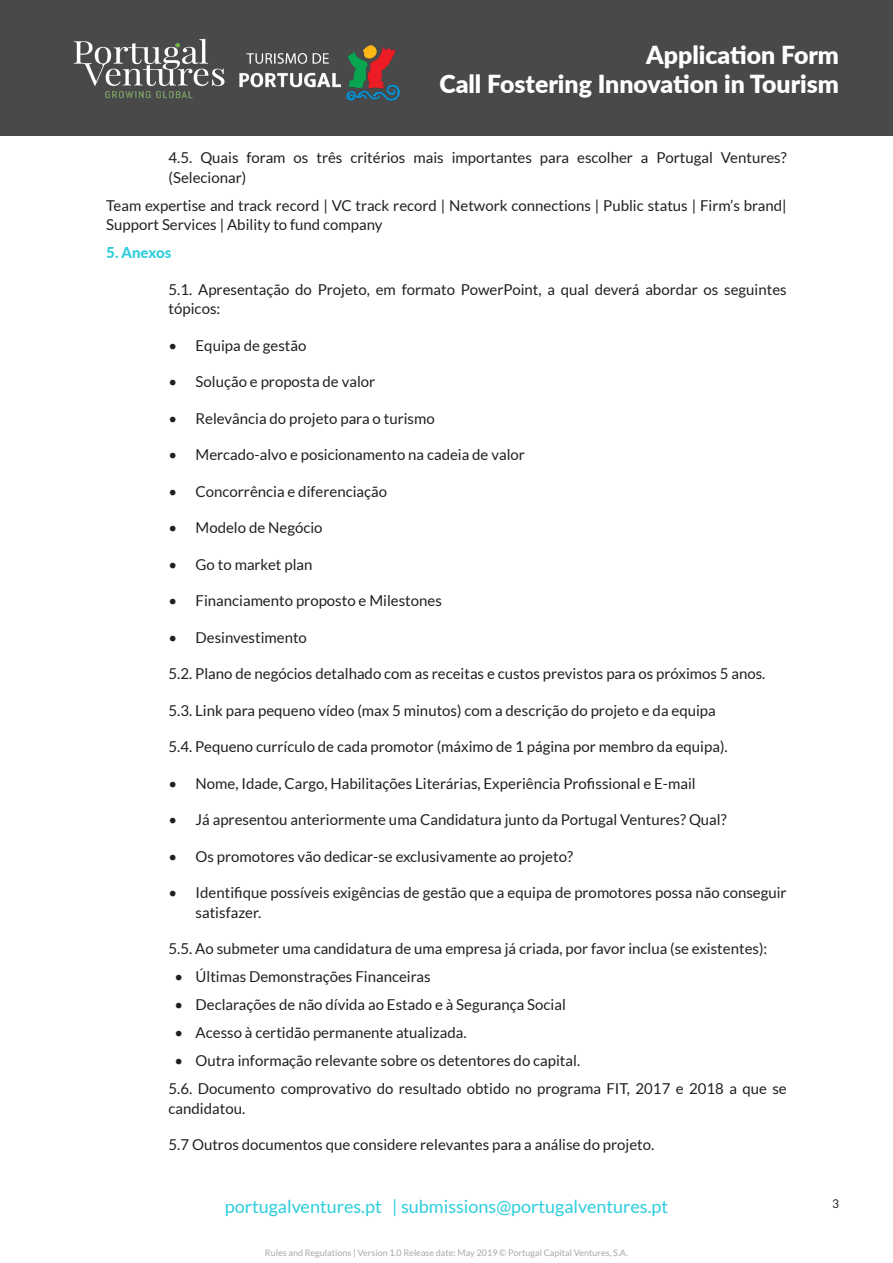
<style>
.page{position:relative;width:893px;height:1263px;background:#fff}
.page>*{position:absolute;margin:0;border:0;box-sizing:border-box;transform-origin:0 0}
.t1{font:900 24.9px/29.8px "Lato";color:#fff;text-align:right}
.t2{font:18px "Lato";color:#2dcedd}
.texto_PV{font:15px/19.5px "Lato";color:#231f20}
.texto_PV-2{font:800 15px "Lato";color:#2dcedd}
.t3{font:12px "Lato";color:#231f20}
.t4{font:9px "Lato";color:#a8a9ad}
</style>
<div class="page">
<div style="left:1px;top:1px;width:892px;height:135px;background:#494949"></div>
<img style="left:73px;top:38px;width:327px;height:63px">
<h1 class="t1" style="left:439px;top:38px;width:401px">Application Form<br>Call Fostering Innovation in Tourism</h1>
<p class="texto_PV" style="left:169px;top:148px;width:620px">4.5. Quais foram os três critérios mais importantes para escolher a Portugal Ventures? (Selecionar)</p>
<p class="texto_PV" style="left:106px;top:195px;width:682px">Team expertise and track record | VC track record | Network connections | Public status | Firm’s brand|<br>Support Services | Ability to fund company</p>
<p class="texto_PV-2" style="left:106px;top:241px;width:67px">5. Anexos</p>
<p class="texto_PV" style="left:169px;top:279px;width:620px">5.1. Apresentação do Projeto, em formato PowerPoint, a qual deverá abordar os seguintes tópicos:</p>
<p class="texto_PV" style="left:169px;top:335px;width:139px">• Equipa de gestão</p>
<p class="texto_PV" style="left:169px;top:372px;width:208px">• Solução e proposta de valor</p>
<p class="texto_PV" style="left:169px;top:408px;width:268px">• Relevância do projeto para o turismo</p>
<p class="texto_PV" style="left:169px;top:445px;width:358px">• Mercado-alvo e posicionamento na cadeia de valor</p>
<p class="texto_PV" style="left:169px;top:481px;width:220px">• Concorrência e diferenciação</p>
<p class="texto_PV" style="left:169px;top:518px;width:155px">• Modelo de Negócio</p>
<p class="texto_PV" style="left:169px;top:554px;width:145px">• Go to market plan</p>
<p class="texto_PV" style="left:169px;top:591px;width:275px">• Financiamento proposto e Milestones</p>
<p class="texto_PV" style="left:169px;top:627px;width:140px">• Desinvestimento</p>
<p class="texto_PV" style="left:169px;top:664px;width:598px">5.2. Plano de negócios detalhado com as receitas e custos previstos para os próximos 5 anos.</p>
<p class="texto_PV" style="left:169px;top:700px;width:549px">5.3. Link para pequeno vídeo (max 5 minutos) com a descrição do projeto e da equipa</p>
<p class="texto_PV" style="left:169px;top:737px;width:561px">5.4. Pequeno currículo de cada promotor (máximo de 1 página por membro da equipa).</p>
<p class="texto_PV" style="left:169px;top:773px;width:529px">• Nome, Idade, Cargo, Habilitações Literárias, Experiência Profissional e E-mail</p>
<p class="texto_PV" style="left:169px;top:810px;width:560px">• Já apresentou anteriormente uma Candidatura junto da Portugal Ventures? Qual?</p>
<p class="texto_PV" style="left:169px;top:846px;width:406px">• Os promotores vão dedicar-se exclusivamente ao projeto?</p>
<p class="texto_PV" style="left:196px;top:883px;width:593px;text-indent:-27px">• Identifique possíveis exigências de gestão que a equipa de promotores possa não conseguir satisfazer.</p>
<p class="texto_PV" style="left:169px;top:939px;width:600px">5.5. Ao submeter uma candidatura de uma empresa já criada, por favor inclua (se existentes):</p>
<p class="texto_PV" style="left:174px;top:967px;width:258px">• Últimas Demonstrações Financeiras</p>
<p class="texto_PV" style="left:174px;top:995px;width:393px">• Declarações de não dívida ao Estado e à Segurança Social</p>
<p class="texto_PV" style="left:174px;top:1023px;width:294px">• Acesso à certidão permanente atualizada.</p>
<p class="texto_PV" style="left:174px;top:1051px;width:407px">• Outra informação relevante sobre os detentores do capital.</p>
<p class="texto_PV" style="left:169px;top:1079px;width:620px">5.6. Documento comprovativo do resultado obtido no programa FIT, 2017 e 2018 a que se candidatou.</p>
<p class="texto_PV" style="left:169px;top:1135px;width:487px">5.7 Outros documentos que considere relevantes para a análise do projeto.</p>
<p class="t2" style="left:225px;top:1196px;width:445px">portugalventures.pt | submissions@portugalventures.pt</p>
<p class="t4" style="left:265px;top:1248px;width:365px">Rules and Regulations | Version 1.0 Release date: May 2019 © Portugal Capital Ventures, S.A.</p>
<p class="t3" style="left:832px;top:1197px;width:8px">3</p>
</div>
